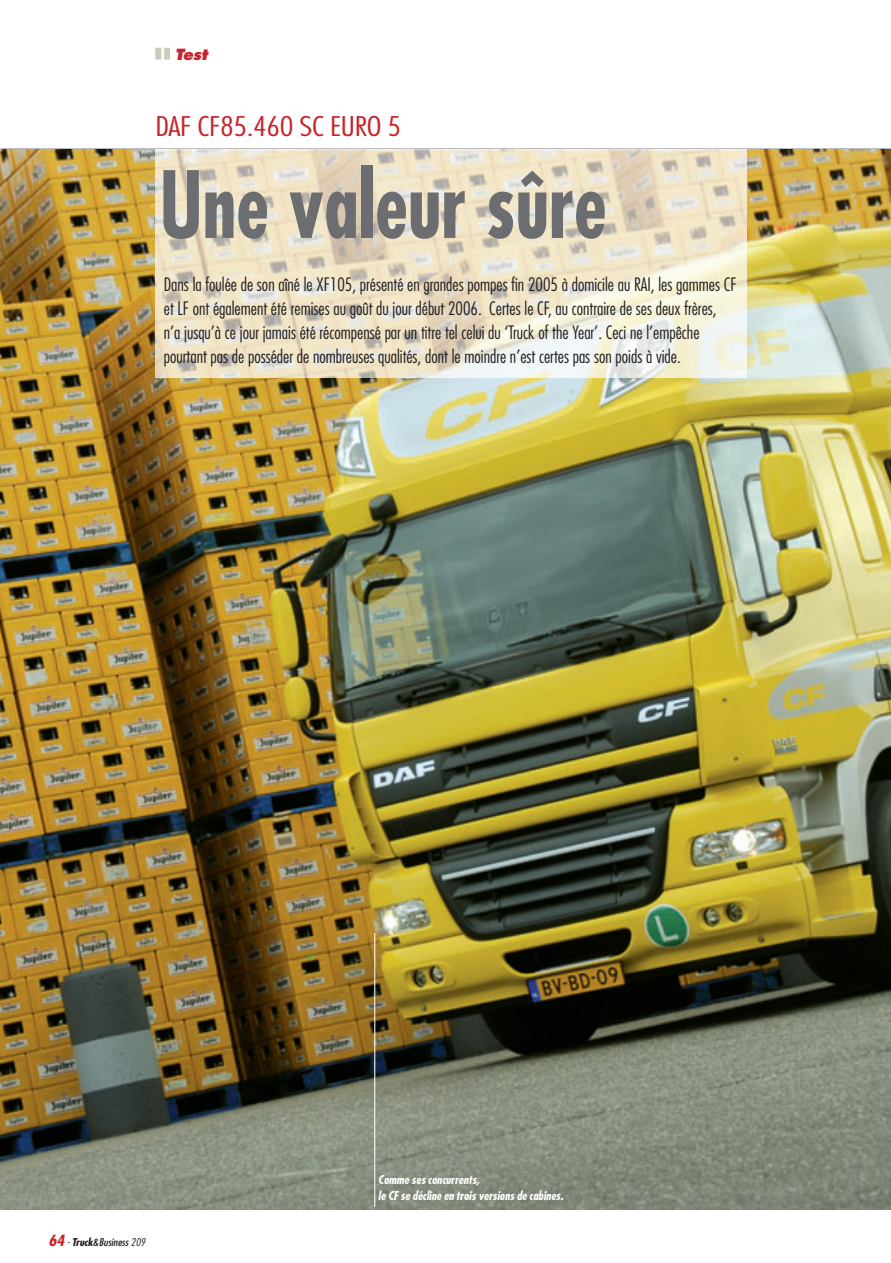
<style>
.page{position:relative;width:891px;height:1263px;background:#fff}
.page>*{position:absolute;margin:0;border:0;box-sizing:border-box;transform-origin:0 0}
.t1{font:700 condensed 90px "Futura";color:#6c6d70;scale:.88 1}
.t2{font:300 condensed 26.4px "Futura";letter-spacing:-.015em;color:#c8242b;scale:1.25 1}
.t3{font:300 condensed 18px/24px "Futura";color:#231f20}
.t4{font:italic 800 15px "Futura";color:#c8242b}
.t5{font:italic 700 condensed 12px/15.8px "Futura";color:#fff}
.t6{font:italic condensed 10.5px "Futura";color:#231f20;scale:1.1 1}
.s1{font-weight:700;font-size:15px;color:#c8242b}
.s2{font-weight:300}
.s3{font-weight:700}
</style>
<div class="page">
<img style="left:0;top:47px;width:891px;height:1163px">
<p class="t4" style="left:175px;top:48px;width:36px">Test</p>
<h2 class="t2" style="left:155px;top:115px;width:198px">DAF CF85.460 SC EURO 5</h2>
<h1 class="t1" style="left:160px;top:165px;width:510px">Une valeur sûre</h1>
<p class="t3" style="left:164px;top:273px;width:574px">Dans la foulée de son aîné le XF105, présenté en grandes pompes fin 2005 à domicile au RAI, les gammes CF et LF ont également été remises au goût du jour début 2006. Certes le CF, au contraire de ses deux frères, n’a jusqu’à ce jour jamais été récompensé par un titre tel celui du ‘Truck of the Year’. Ceci ne l’empêche pourtant pas de posséder de nombreuses qualités, dont le moindre n’est certes pas son poids à vide.</p>
<p class="t6" style="left:49px;top:1237px;width:91px"><span class="s1">64</span> <span class="s2">-</span> <span class="s3">Truck</span>&amp;Business<span class="s2">209</span></p>
<p class="t5" style="left:378px;top:1172px;width:189px">Comme ses concurrents,<br>le CF se décline en trois versions de cabines.</p>
</div>
